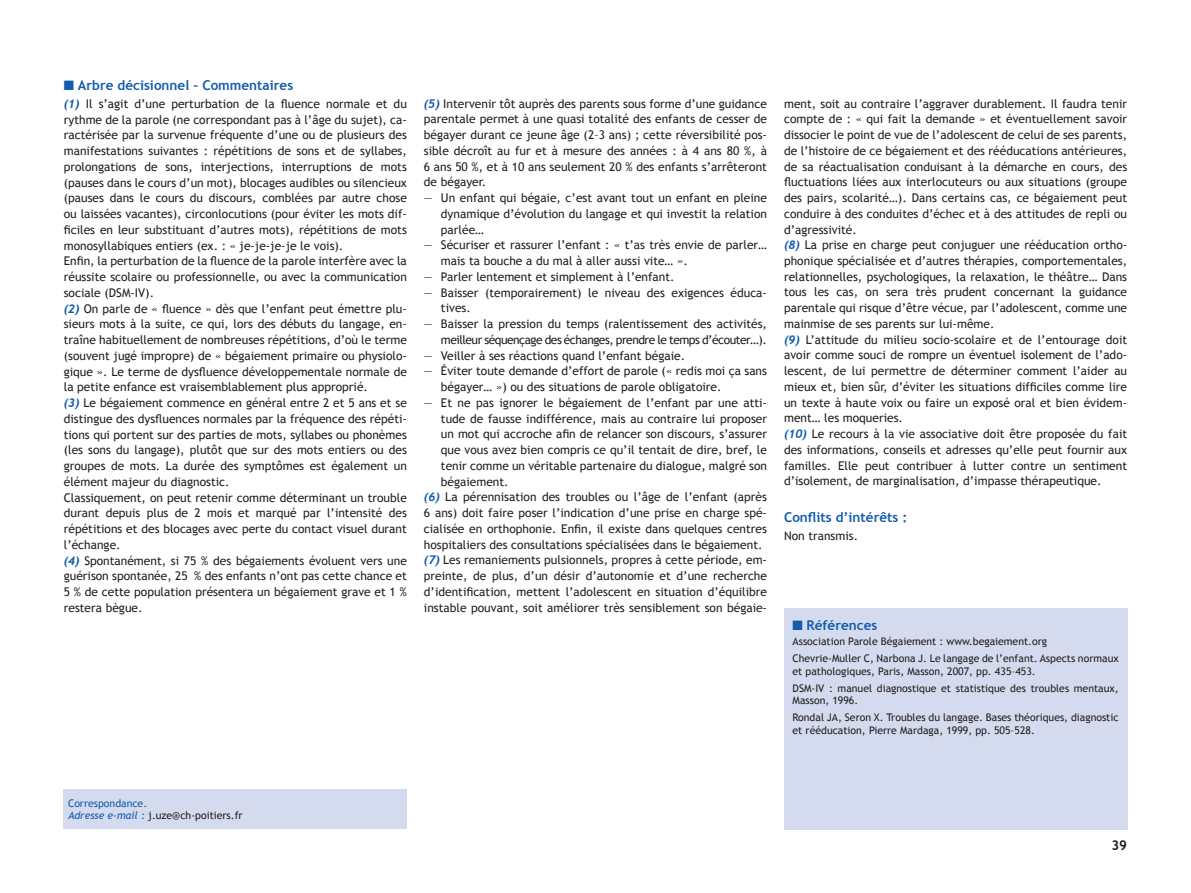
<style>
.page{position:relative;width:1191px;height:893px;background:#fff}
.page>*{position:absolute;margin:0;border:0;box-sizing:border-box;transform-origin:0 0}
.t1{font:700 13.5px "Trebuchet MS";color:#135cab}
.t2{font:700 13.5px "Trebuchet MS";color:#231f20}
.t3{font:12px/15.8px "Trebuchet MS";color:#231f20}
.t4{font:12px/15.8px "Trebuchet MS";letter-spacing:-.02em;color:#231f20;text-align:right}
.t5{font:10.5px/17px "Trebuchet MS";color:#231f20}
.s1{font-family:"Trebuchet";font-weight:700;font-style:italic;color:#135cab}
.s2{color:#135cab}
.s3{font-style:italic;color:#135cab}
</style>
<div class="page">
<div style="left:64px;top:789px;width:343px;height:40px;background:#d5dbee"></div>
<div style="left:784px;top:608px;width:343px;height:221px;background:#d5dbee"></div>
<p class="t1" style="left:64px;top:77px;width:231px">■ Arbre décisionnel – Commentaires</p>
<p class="t3" style="left:64px;top:96px;width:345px"><span class="s1">(1)</span> Il s’agit d’une perturbation de la fluence normale et du rythme de la parole (ne correspondant pas à l’âge du sujet), ca&shy;ractérisée par la survenue fréquente d’une ou de plusieurs des manifestations suivantes : répétitions de sons et de syllabes, prolongations de sons, interjections, interruptions de mots (pauses dans le cours d’un mot), blocages audibles ou silencieux (pauses dans le cours du discours, comblées par autre chose ou laissées vacantes), circonlocutions (pour éviter les mots dif&shy;ficiles en leur substituant d’autres mots), répétitions de mots monosyllabiques entiers (ex. : « je-je-je-je le vois).<br>Enfin, la perturbation de la fluence de la parole interfère avec la réussite scolaire ou professionnelle, ou avec la communication sociale (DSM- IV).<br><span class="s1">(2)</span> On parle de « fluence » dès que l’enfant peut émettre plu&shy;sieurs mots à la suite, ce qui, lors des débuts du langage, en&shy;traîne habituellement de nombreuses répétitions, d’où le terme (souvent jugé impropre) de « bégaiement primaire ou physiolo&shy;gique ». Le terme de dysfluence développementale normale de la petite enfance est vraisemblablement plus approprié.<br><span class="s1">(3)</span> Le bégaiement commence en général entre 2 et 5 ans et se distingue des dysfluences normales par la fréquence des répéti&shy;tions qui portent sur des parties de mots, syllabes ou phonèmes (les sons du langage), plutôt que sur des mots entiers ou des groupes de mots. La durée des symptômes est également un élément majeur du diagnostic.<br>Classiquement, on peut retenir comme déterminant un trouble durant depuis plus de 2 mois et marqué par l’intensité des répétitions et des blocages avec perte du contact visuel durant l’échange.<br><span class="s1">(4)</span> Spontanément, si 75 % des bégaiements évoluent vers une guérison spontanée, 25 % des enfants n’ont pas cette chance et 5 % de cette population présentera un bégaiement grave et 1 % restera bègue.</p>
<p class="t3" style="left:424px;top:96px;width:345px;text-align:justify"><span class="s1">(5)</span> Intervenir tôt auprès des parents sous forme d’une guidance parentale permet à une quasi totalité des enfants de cesser de bégayer durant ce jeune âge (2–3 ans) ; cette réversibilité pos&shy;sible décroît au fur et à mesure des années : à 4 ans 80 %, à 6 ans 50 %, et à 10 ans seulement 20 % des enfants s’arrêteront de bégayer.</p>
<p class="t3" style="left:441px;top:190px;width:327px;text-align:justify;text-indent:-17px">— Un enfant qui bégaie, c’est avant tout un enfant en pleine dynamique d’évolution du langage et qui investit la relation parlée…</p>
<p class="t3" style="left:441px;top:237px;width:327px;text-indent:-17px">— Sécuriser et rassurer l’enfant : « t’as très envie de parler… mais ta bouche a du mal à aller aussi vite… ».</p>
<p class="t3" style="left:424px;top:269px;width:252px">— Parler lentement et simplement à l’enfant.</p>
<p class="t3" style="left:441px;top:285px;width:327px;text-indent:-17px">— Baisser (temporairement) le niveau des exigences éduca&shy;tives.</p>
<p class="t4" style="left:424px;top:316px;width:344px">— Baisser la pression du temps (ralentissement des activités, meilleur séquençage des échanges, prendre le temps d’écouter…).</p>
<p class="t3" style="left:424px;top:348px;width:263px">— Veiller à ses réactions quand l’enfant bégaie.</p>
<p class="t3" style="left:441px;top:363px;width:327px;text-indent:-17px">— Éviter toute demande d’effort de parole (« redis moi ça sans bégayer… ») ou des situations de parole obligatoire.</p>
<p class="t3" style="left:424px;top:395px;width:344px">— Et ne pas ignorer le bégaiement de l’enfant par une atti-</p>
<p class="t3" style="left:441px;top:411px;width:327px">tude de fausse indifférence, mais au contraire lui proposer</p>
<p class="t3" style="left:441px;top:426px;width:327px">un mot qui accroche afin de relancer son discours, s’assurer</p>
<p class="t3" style="left:441px;top:442px;width:327px">que vous avez bien compris ce qu’il tentait de dire, bref, le</p>
<p class="t3" style="left:441px;top:458px;width:327px">tenir comme un véritable partenaire du dialogue, malgré son</p>
<p class="t3" style="left:441px;top:474px;width:69px">bégaiement.</p>
<p class="t3" style="left:424px;top:489px;width:344px"><span class="s1">(6)</span> La pérennisation des troubles ou l’âge de l’enfant (après</p>
<p class="t3" style="left:424px;top:505px;width:344px">6 ans) doit faire poser l’indication d’une prise en charge spé-</p>
<p class="t3" style="left:424px;top:521px;width:344px">cialisée en orthophonie. Enfin, il existe dans quelques centres</p>
<p class="t3" style="left:424px;top:537px;width:340px">hospitaliers des consultations spécialisées dans le bégaiement.</p>
<p class="t3" style="left:424px;top:552px;width:344px"><span class="s1">(7)</span> Les remaniements pulsionnels, propres à cette période, em-</p>
<p class="t3" style="left:424px;top:568px;width:344px">preinte, de plus, d’un désir d’autonomie et d’une recherche</p>
<p class="t3" style="left:424px;top:584px;width:344px">d’identification, mettent l’adolescent en situation d’équilibre</p>
<p class="t3" style="left:424px;top:600px;width:344px">instable pouvant, soit améliorer très sensiblement son bégaie-</p>
<p class="t3" style="left:784px;top:96px;width:344px">ment, soit au contraire l’aggraver durablement. Il faudra tenir compte de : « qui fait la demande » et éventuellement savoir dissocier le point de vue de l’adolescent de celui de ses parents, de l’histoire de ce bégaiement et des rééducations antérieures, de sa réactualisation conduisant à la démarche en cours, des fluctuations liées aux interlocuteurs ou aux situations (groupe des pairs, scolarité…). Dans certains cas, ce bégaiement peut conduire à des conduites d’échec et à des attitudes de repli ou d’agressivité.<br><span class="s1">(8)</span> La prise en charge peut conjuguer une rééducation ortho&shy;phonique spécialisée et d’autres thérapies, comportementales, relationnelles, psychologiques, la relaxation, le théâtre… Dans tous les cas, on sera très prudent concernant la guidance parentale qui risque d’être vécue, par l’adolescent, comme une mainmise de ses parents sur lui-même.<br><span class="s1">(9)</span> L’attitude du milieu socio-scolaire et de l’entourage doit avoir comme souci de rompre un éventuel isolement de l’ado&shy;lescent, de lui permettre de déterminer comment l’aider au mieux et, bien sûr, d’éviter les situations difficiles comme lire un texte à haute voix ou faire un exposé oral et bien évidem&shy;ment… les moqueries.<br><span class="s1">(10)</span> Le recours à la vie associative doit être proposée du fait des informations, conseils et adresses qu’elle peut fournir aux familles. Elle peut contribuer à lutter contre un sentiment d’isolement, de marginalisation, d’impasse thérapeutique.</p>
<p class="t1" style="left:784px;top:509px;width:125px">Conflits d’intérêts :</p>
<p class="t3" style="left:784px;top:528px;width:76px">Non transmis.</p>
<p class="t1" style="left:792px;top:617px;width:86px">■ Références</p>
<p class="t5" style="left:792px;top:633px;width:327px">Association Parole Bégaiement : www.begaiement.org<br>Chevrie-Muller C, Narbona J. Le langage de l’enfant. Aspects normaux</p>
<p class="t5" style="left:792px;top:663px;width:327px">et pathologiques, Paris, Masson, 2007, pp. 435–453.<br>DSM- IV : manuel diagnostique et statistique des troubles mentaux,</p>
<p class="t5" style="left:792px;top:692px;width:327px">Masson, 1996.<br>Rondal JA, Seron X. Troubles du langage. Bases théoriques, diagnostic</p>
<p class="t5" style="left:792px;top:722px;width:244px">et rééducation, Pierre Mardaga, 1999, pp. 505–528.</p>
<p class="t5" style="left:68px;top:797px;width:176px;line-height:12px"><span class="s2">Correspondance.<br></span><span class="s3">Adresse e-mail :</span> j.uze@ch-poitiers.fr</p>
<p class="t2" style="left:1111px;top:837px;width:17px">39</p>
</div>
